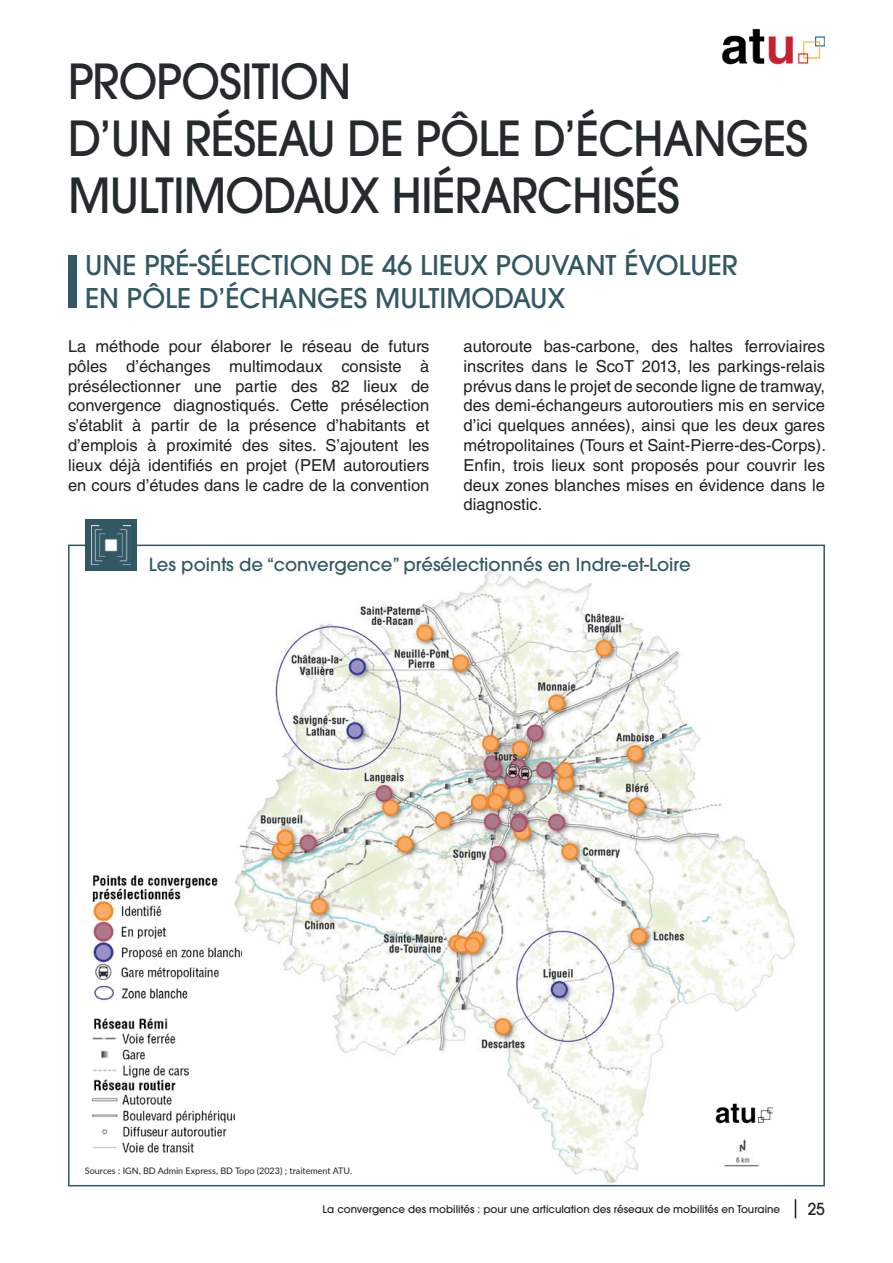
<style>
.page{position:relative;width:893px;height:1263px;background:#fff}
.page>*{position:absolute;margin:0;border:0;box-sizing:border-box;transform-origin:0 0}
.t1{font:500 48px/57px "ITC Avant Garde Pro";letter-spacing:-.02em;color:#252a2d;scale:.95 1}
.t2{font:500 27px/32.4px "ITC Avant Garde Pro";color:#315863}
.t3{font:500 18px "ITC Avant Garde Pro";color:#315863}
.t4{font:16.5px/19.8px "Helvetica LT Std";color:#231f20;text-align:justify}
.t5{font:500 16.5px "ITC Avant Garde Pro";color:#231f20;scale:.95 1}
.t6{font:500 10.5px "ITC Avant Garde Pro";color:#231f20}
.t7{font:9px "Lato";color:#231f20}
</style>
<div class="page">
<img style="left:722px;top:28px;width:103px;height:37px">
<img style="left:234px;top:568px;width:562px;height:615px">
<div style="left:68px;top:255px;width:9px;height:52px;background:#315863"></div>
<div style="left:85px;top:519px;width:52px;height:51px;background:#315863"></div>
<img style="left:91px;top:525px;width:39px;height:39px">
<img style="left:92px;top:865px;width:150px;height:150px">
<img style="left:91px;top:1014px;width:143px;height:139px">
<svg style="left:795px;top:1199px;width:1px;height:19px"></svg>
<img style="left:714px;top:1099px;width:58px;height:29px">
<h1 class="t1" style="left:68px;top:53px;width:781px">PROPOSITION<br>D’UN RÉSEAU DE PÔLE D’ÉCHANGES<br>MULTIMODAUX HIÉRARCHISÉS</h1>
<h2 class="t2" style="left:85px;top:249px;width:654px">UNE PRÉ-SÉLECTION DE 46 LIEUX POUVANT ÉVOLUER<br>EN PÔLE D’ÉCHANGES MULTIMODAUX</h2>
<p class="t4" style="left:68px;top:336px;width:363px">La méthode pour élaborer le réseau de futurs pôles d’échanges multimodaux consiste à présélectionner une partie des 82 lieux de convergence diagnostiqués. Cette présélection s’établit à partir de la présence d’habitants et d’emplois à proximité des sites. S’ajoutent les lieux déjà identifiés en projet (PEM autoroutiers en cours d’études dans le cadre de la convention</p>
<p class="t4" style="left:463px;top:336px;width:364px">autoroute bas-carbone, des haltes ferroviaires inscrites dans le ScoT 2013, les parkings-relais prévus dans le projet de seconde ligne de tramway, des demi-échangeurs autoroutiers mis en service d’ici quelques années), ainsi que les deux gares métropolitaines (Tours et Saint-Pierre-des-Corps).<br>Enfin, trois lieux sont proposés pour couvrir les deux zones blanches mises en évidence dans le diagnostic.</p>
<p class="t3" style="left:149px;top:553px;width:543px">Les points de “convergence” présélectionnés en Indre-et-Loire</p>
<p class="t7" style="left:85px;top:1164px;width:269px">Sources : IGN, BD Admin Express, BD Topo (2023) ; traitement ATU.</p>
<p class="t6" style="left:323px;top:1202px;width:459px">La convergence des mobilités : pour une articulation des réseaux de mobilités en Touraine</p>
<p class="t5" style="left:808px;top:1198px;width:20px">25</p>
</div>
